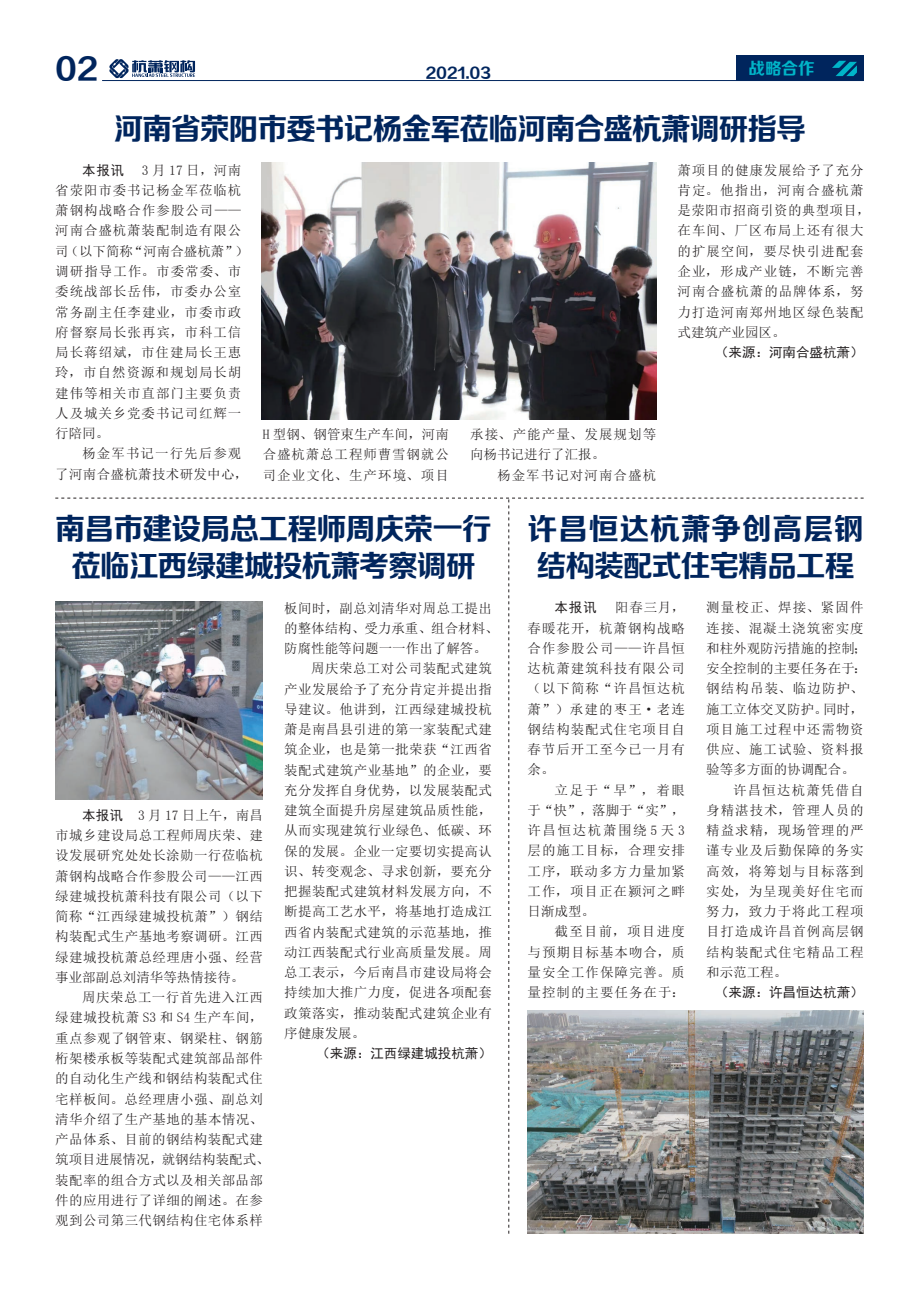
<style>
.page{position:relative;width:919px;height:1289px;background:#fff}
.page>*{position:absolute;margin:0;border:0;box-sizing:border-box;transform-origin:0 0}
.t1{font:30px/37.5px "FZZCHJW GB1 0";letter-spacing:-.04em;color:#00255d;text-align:center}
.t2{font:30px/37.5px "FZZCHJW GB1 0";letter-spacing:-.01em;color:#00255d}
.t3{font:16.5px "FZZCHJW GB1 0";color:#00b5c8}
.t4{font:15px "FZZCHJW GB1 0";color:#00255d}
.t5{font:13.5px/20.2px "Sim Sun";letter-spacing:.03em;color:#231f20;text-align:justify}
.t6{font:13.5px/20.2px "Sim Sun";letter-spacing:.07em;color:#231f20}
.t7{font:13.5px "Sim Sun";color:#231f20}
.t8{font:13.5px "Sim Sun";letter-spacing:.075em;color:#231f20}
.t9{font:13.5px "Sim Sun";letter-spacing:.08em;color:#231f20}
.t10{font:13.5px "Sim Sun";letter-spacing:.065em;color:#231f20}
.t11{font:13.5px "Sim Hei";color:#231f20}
.s1{font-family:"Sim Hei"}
</style>
<div class="page">
<div style="left:736px;top:55px;width:95px;height:26px;background:#00255d"></div>
<div style="left:831px;top:55px;width:32px;height:26px;background:#00255d"></div>
<hr style="left:102px;top:80px;width:761px;height:1px;background:#00255d">
<svg style="left:832px;top:61px;width:24px;height:15px"></svg>
<svg style="left:109px;top:59px;width:86px;height:19px"></svg>
<img style="left:55px;top:601px;width:208px;height:198px">
<img style="left:527px;top:1010px;width:336px;height:223px">
<img style="left:261px;top:163px;width:395px;height:256px">
<h1 class="t1" style="left:55px;top:52px;width:44px">02</h1>
<p class="t4" style="left:426px;top:65px;width:67px">2021.03</p>
<p class="t3" style="left:748px;top:60px;width:67px">战略合作</p>
<h1 class="t1" style="left:113px;top:112px;width:694px">河南省荥阳市委书记杨金军莅临河南合盛杭萧调研指导</h1>
<p class="t6" style="left:55px;top:160px;width:194px;text-indent:87px">3 月 17 日，河南省荥阳市委书记杨金军莅临杭萧钢构战略合作参股公司——河南合盛杭萧装配制造有限公司（以下简称“河南合盛杭萧”）调研指导工作。市委常委、市委统战部长岳伟，市委办公室常务副主任李建业，市委市政府督察局长张再宾，市科工信局长蒋绍斌，市住建局长王恵玲，市自然资源和规划局长胡建伟等相关市直部门主要负责人及城关乡党委书记司红辉一行陪同。</p>
<p class="t5" style="left:55px;top:443px;width:194px;text-indent:27px">杨金军书记一行先后参观了河南合盛杭萧技术研发中心，</p>
<p class="t11" style="left:82px;top:163px;width:43px">本报讯</p>
<p class="t5" style="left:263px;top:424px;width:188px">H 型钢、钢管束生产车间，河南合盛杭萧总工程师曹雪钢就公司企业文化、生产环境、项目</p>
<p class="t5" style="left:470px;top:424px;width:188px">承接、产能产量、发展规划等向杨书记进行了汇报。</p>
<p class="t9" style="left:497px;top:468px;width:161px">杨金军书记对河南合盛杭</p>
<p class="t6" style="left:677px;top:160px;width:194px">萧项目的健康发展给予了充分肯定。他指出，河南合盛杭萧是荥阳市招商引资的典型项目，在车间、厂区布局上还有很大的扩展空间，要尽快引进配套企业，形成产业链，不断完善河南合盛杭萧的品牌体系，努力打造河南郑州地区绿色装配式建筑产业园区。</p>
<p class="t11" style="left:715px;top:345px;width:150px">（来源：河南合盛杭萧）</p>
<h1 class="t1" style="left:55px;top:511px;width:438px">南昌市建设局总工程师周庆荣一行莅临江西绿建城投杭萧考察调研</h1>
<p class="t5" style="left:55px;top:805px;width:209px;text-indent:27px"><span class="s1">本报讯</span> 3 月 17 日上午，南昌市城乡建设局总工程师周庆荣、建设发展研究处处长涂勋一行莅临杭萧钢构战略合作参股公司——江西绿建城投杭萧科技有限公司（以下简称“江西绿建城投杭萧”）钢结构装配式生产基地考察调研。江西绿建城投杭萧总经理唐小强、经营事业部副总刘清华等热情接待。</p>
<p class="t5" style="left:55px;top:987px;width:216px;text-align:left;text-indent:27px">周庆荣总工一行首先进入江西绿建城投杭萧 S3 和 S4 生产车间，重点参观了钢管束、钢梁柱、钢筋桁架楼承板等装配式建筑部品部件的自动化生产线和钢结构装配式住宅样板间。总经理唐小强、副总刘清华介绍了生产基地的基本情况、产品体系、目前的钢结构装配式建筑项目进展情况，就钢结构装配式、装配率的组合方式以及相关部品部件的应用进行了详细的阐述。在参观到公司第三代钢结构住宅体系样</p>
<p class="t5" style="left:284px;top:597px;width:209px">板间时，副总刘清华对周总工提出</p>
<p class="t7" style="left:284px;top:621px;width:216px">的整体结构、受力承重、组合材料、</p>
<p class="t7" style="left:284px;top:641px;width:204px">防腐性能等问题一一作出了解答。</p>
<p class="t5" style="left:311px;top:658px;width:182px">周庆荣总工对公司装配式建筑</p>
<p class="t5" style="left:284px;top:678px;width:209px">产业发展给予了充分肯定并提出指</p>
<p class="t5" style="left:284px;top:699px;width:209px">导建议。他讲到，江西绿建城投杭</p>
<p class="t5" style="left:284px;top:719px;width:209px">萧是南昌县引进的第一家装配式建</p>
<p class="t5" style="left:284px;top:739px;width:209px">筑企业，也是第一批荣获“江西省</p>
<p class="t5" style="left:284px;top:759px;width:209px">装配式建筑产业基地”的企业，要</p>
<p class="t5" style="left:284px;top:780px;width:209px">充分发挥自身优势，以发展装配式</p>
<p class="t5" style="left:284px;top:800px;width:209px">建筑全面提升房屋建筑品质性能，</p>
<p class="t5" style="left:284px;top:820px;width:209px">从而实现建筑行业绿色、低碳、环</p>
<p class="t5" style="left:284px;top:840px;width:209px">保的发展。企业一定要切实提高认</p>
<p class="t5" style="left:284px;top:861px;width:209px">识、转变观念、寻求创新，要充分</p>
<p class="t5" style="left:284px;top:881px;width:209px">把握装配式建筑材料发展方向，不</p>
<p class="t5" style="left:284px;top:901px;width:209px">断提高工艺水平，将基地打造成江</p>
<p class="t5" style="left:284px;top:921px;width:209px">西省内装配式建筑的示范基地，推</p>
<p class="t5" style="left:284px;top:942px;width:209px">动江西装配式行业高质量发展。周</p>
<p class="t5" style="left:284px;top:962px;width:209px">总工表示，今后南昌市建设局将会</p>
<p class="t5" style="left:284px;top:982px;width:209px">持续加大推广力度，促进各项配套</p>
<p class="t5" style="left:284px;top:1002px;width:209px">政策落实，推动装配式建筑企业有</p>
<p class="t5" style="left:284px;top:1023px;width:82px">序健康发展。</p>
<p class="t11" style="left:316px;top:1046px;width:177px">（来源：江西绿建城投杭萧）</p>
<h1 class="t2" style="left:527px;top:512px;width:337px">许昌恒达杭萧争创高层钢结构装配式住宅精品工程</h1>
<p class="t5" style="left:527px;top:597px;width:159px;text-indent:88px">阳春三月，春暖花开，杭萧钢构战略合作参股公司——许昌恒达杭萧建筑科技有限公司（以下简称“许昌恒达杭萧”）承建的枣王·老连钢结构装配式住宅项目自春节后开工至今已一月有余。</p>
<p class="t5" style="left:527px;top:779px;width:159px;text-indent:27px">立足于“早”，着眼于“快”，落脚于“实”，许昌恒达杭萧围绕 5 天 3层的施工目标，合理安排工序，联动多方力量加紧工作，项目正在颍河之畔日渐成型。</p>
<p class="t5" style="left:527px;top:921px;width:159px;text-indent:27px">截至目前，项目进度与预期目标基本吻合，质量安全工作保障完善。质量控制的主要任务在于：</p>
<p class="t11" style="left:554px;top:600px;width:43px">本报讯</p>
<p class="t9" style="left:706px;top:600px;width:159px">测量校正、焊接、紧固件</p>
<p class="t8" style="left:706px;top:621px;width:159px">连接、混凝土浇筑密实度</p>
<p class="t7" style="left:706px;top:641px;width:162px">和柱外观防污措施的控制；</p>
<p class="t7" style="left:706px;top:661px;width:162px">安全控制的主要任务在于：</p>
<p class="t9" style="left:706px;top:681px;width:159px">钢结构吊装、临边防护、</p>
<p class="t7" style="left:706px;top:702px;width:159px">施工立体交叉防护。同时，</p>
<p class="t10" style="left:706px;top:722px;width:159px">项目施工过程中还需物资</p>
<p class="t9" style="left:706px;top:742px;width:159px">供应、施工试验、资料报</p>
<p class="t7" style="left:706px;top:762px;width:150px">验等多方面的协调配合。</p>
<p class="t9" style="left:733px;top:783px;width:132px">许昌恒达杭萧凭借自</p>
<p class="t8" style="left:706px;top:803px;width:159px">身精湛技术，管理人员的</p>
<p class="t8" style="left:706px;top:823px;width:159px">精益求精，现场管理的严</p>
<p class="t10" style="left:706px;top:843px;width:159px">谨专业及后勤保障的务实</p>
<p class="t8" style="left:706px;top:864px;width:159px">高效，将筹划与目标落到</p>
<p class="t8" style="left:706px;top:884px;width:159px">实处，为呈现美好住宅而</p>
<p class="t8" style="left:706px;top:904px;width:159px">努力，致力于将此工程项</p>
<p class="t10" style="left:706px;top:924px;width:159px">目打造成许昌首例高层钢</p>
<p class="t10" style="left:706px;top:945px;width:159px">结构装配式住宅精品工程</p>
<p class="t5" style="left:706px;top:962px;width:82px">和示范工程。</p>
<p class="t11" style="left:715px;top:985px;width:150px">（来源：许昌恒达杭萧）</p>
</div>
